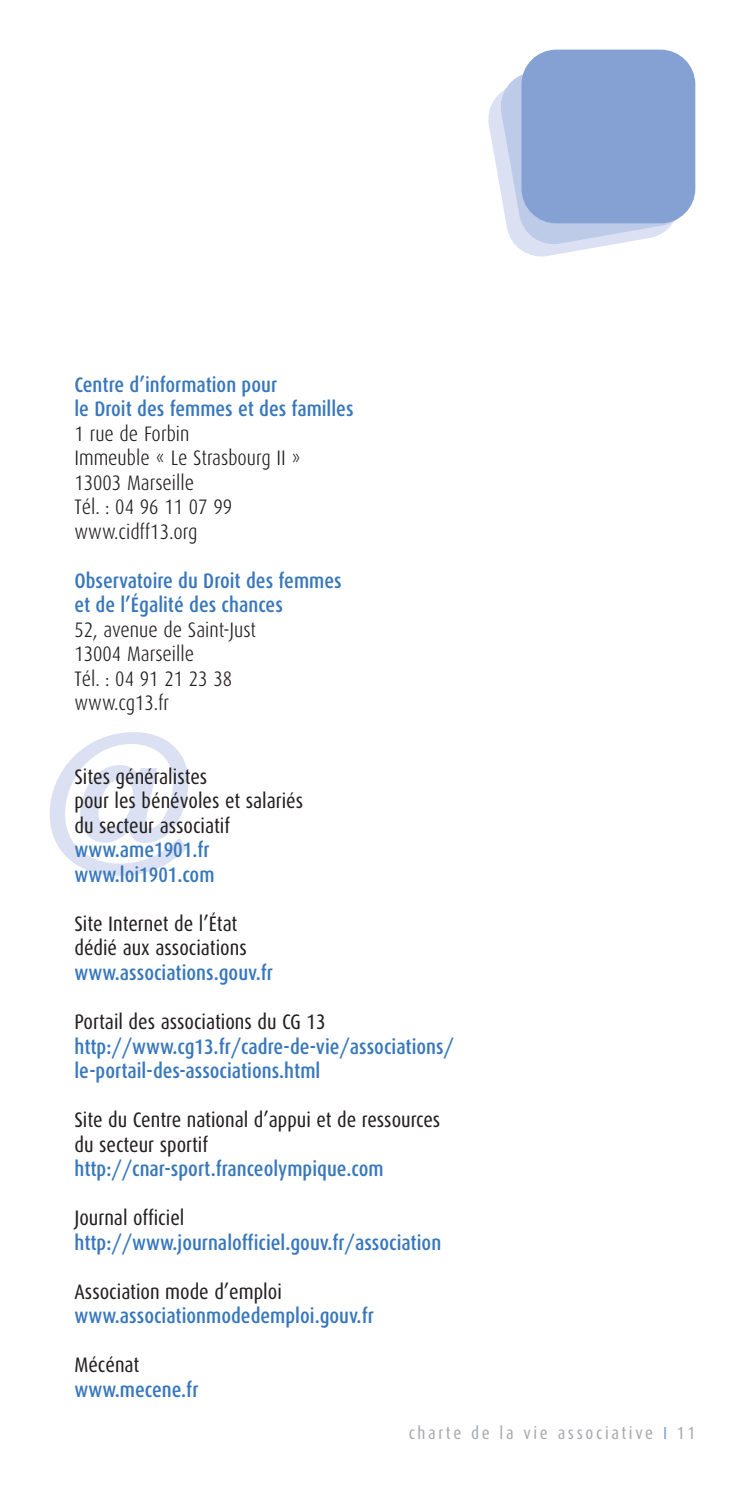
<style>
.page{position:relative;width:745px;height:1489px;background:#fff}
.page>*{position:absolute;margin:0;border:0;box-sizing:border-box;transform-origin:0 0}
.t1{font:500 21px/24.5px "Dax Condensed";color:#3777bc}
.t2{font:21px/24.5px "Dax Condensed";color:#231f20}
.t3{font:300 21px/24.5px "Dax Condensed";color:#231f20}
.t4{font:17.5px "Dax Condensed";letter-spacing:.15em;color:#a7a9ac}
.s1{color:#85a0d3}
</style>
<div class="page">
<svg style="left:488px;top:51px;width:205px;height:206px"></svg>
<div style="left:521px;top:50px;width:173px;height:173px;background:#85a0d3;border-radius:35px"></div>
<svg style="left:50px;top:732px;width:138px;height:143px"></svg>
<p class="t1" style="left:74px;top:373px;width:280px">Centre d’information pour<br>le Droit des femmes et des familles</p>
<p class="t3" style="left:74px;top:422px;width:228px">1 rue de Forbin<br>Immeuble « Le Strasbourg II »<br>13003 Marseille<br>Tél. : 04 96 11 07 99 www.cidff13.org</p>
<p class="t1" style="left:74px;top:569px;width:268px">Observatoire du Droit des femmes et de l’Égalité des chances</p>
<p class="t3" style="left:74px;top:618px;width:183px">52, avenue de Saint-Just<br>13004 Marseille<br>Tél. : 04 91 21 23 38 www.cg13.fr</p>
<p class="t2" style="left:74px;top:765px;width:230px">Sites généralistes<br>pour les bénévoles et salariés du secteur associatif</p>
<p class="t1" style="left:74px;top:839px;width:141px">www.ame1901.fr www.loi1901.com</p>
<p class="t2" style="left:74px;top:912px;width:174px">Site Internet de l’État dédié aux associations</p>
<p class="t1" style="left:74px;top:961px;width:200px">www.associations.gouv.fr</p>
<p class="t2" style="left:74px;top:1010px;width:252px">Portail des associations du CG 13</p>
<p class="t1" style="left:74px;top:1035px;width:381px">http://www.cg13.fr/cadre-de-vie/associations/ le-portail-des-associations.html</p>
<p class="t2" style="left:74px;top:1108px;width:367px">Site du Centre national d’appui et de ressources du secteur sportif</p>
<p class="t1" style="left:74px;top:1157px;width:310px">http://cnar-sport.franceolympique.com</p>
<p class="t2" style="left:74px;top:1206px;width:111px">Journal officiel</p>
<p class="t1" style="left:74px;top:1231px;width:368px">http://www.journalofficiel.gouv.fr/association</p>
<p class="t2" style="left:74px;top:1280px;width:209px">Association mode d’emploi</p>
<p class="t1" style="left:74px;top:1304px;width:301px">www.associationmodedemploi.gouv.fr</p>
<p class="t2" style="left:74px;top:1353px;width:66px">Mécénat</p>
<p class="t1" style="left:74px;top:1378px;width:125px">www.mecene.fr</p>
<p class="t4" style="left:408px;top:1425px;width:288px">charte de la vie associative <span class="s1">I</span> 11</p>
</div>
